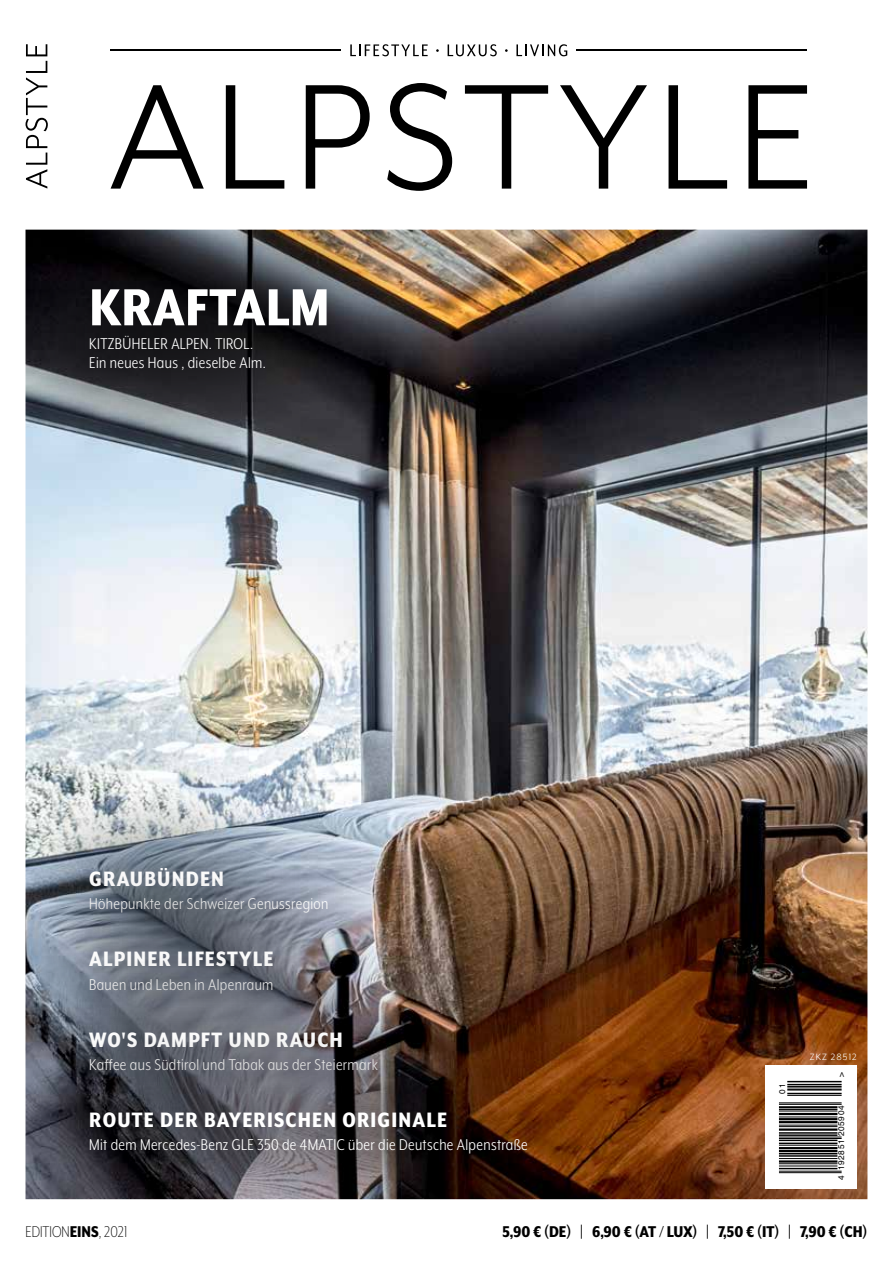
<style>
.page{position:relative;width:893px;height:1263px;background:#fff}
.page>*{position:absolute;margin:0;border:0;box-sizing:border-box;transform-origin:0 0}
.t1{font:800 60px "Mr Eaves XL Mod Nar OT";letter-spacing:.01em;color:#fff}
.t2{font:800 24px "Mr Eaves XL Mod Nar OT";letter-spacing:.05em;color:#fff}
.t3{font:18px/19.5px "Mr Eaves XL Mod Nar OT";letter-spacing:.02em;color:#fff}
.t4{font:800 18px "Mr Eaves XL Mod Nar OT";color:#000}
.t5{font:300 18px "Mr Eaves XL Mod Nar OT";color:#000}
.t6{font:10.5px "Mr Eaves XL San OT";letter-spacing:.1em;color:#fff}
.t7{font:8.4px "Helvetica";letter-spacing:.05em;color:#000}
.s1{font-weight:800}
</style>
<div class="page">
<img style="left:25px;top:44px;width:843px;height:1156px">
<svg style="left:765px;top:1065px;width:92px;height:123px"></svg>
<hr style="left:779px;top:1172px;width:63px;height:1px;background:#000">
<hr style="left:779px;top:1171px;width:63px;height:1px;background:#000">
<hr style="left:779px;top:1168px;width:58px;height:1px;background:#000">
<hr style="left:779px;top:1165px;width:58px;height:1px;background:#000">
<hr style="left:779px;top:1163px;width:58px;height:1px;background:#000">
<hr style="left:779px;top:1160px;width:58px;height:2px;background:#000">
<hr style="left:779px;top:1158px;width:58px;height:1px;background:#000">
<hr style="left:779px;top:1155px;width:58px;height:2px;background:#000">
<hr style="left:779px;top:1153px;width:58px;height:1px;background:#000">
<hr style="left:779px;top:1150px;width:58px;height:2px;background:#000">
<hr style="left:779px;top:1147px;width:58px;height:2px;background:#000">
<hr style="left:779px;top:1145px;width:58px;height:1px;background:#000">
<hr style="left:779px;top:1142px;width:58px;height:2px;background:#000">
<hr style="left:779px;top:1139px;width:58px;height:2px;background:#000">
<hr style="left:779px;top:1138px;width:63px;height:1px;background:#000">
<hr style="left:779px;top:1137px;width:63px;height:1px;background:#000">
<hr style="left:779px;top:1134px;width:58px;height:2px;background:#000">
<hr style="left:779px;top:1132px;width:58px;height:2px;background:#000">
<hr style="left:779px;top:1128px;width:58px;height:3px;background:#000">
<hr style="left:779px;top:1126px;width:58px;height:1px;background:#000">
<hr style="left:779px;top:1125px;width:58px;height:1px;background:#000">
<hr style="left:779px;top:1121px;width:58px;height:2px;background:#000">
<hr style="left:779px;top:1118px;width:58px;height:2px;background:#000">
<hr style="left:779px;top:1116px;width:58px;height:1px;background:#000">
<hr style="left:779px;top:1113px;width:58px;height:2px;background:#000">
<hr style="left:779px;top:1111px;width:58px;height:1px;background:#000">
<hr style="left:779px;top:1109px;width:58px;height:1px;background:#000">
<hr style="left:779px;top:1106px;width:58px;height:2px;background:#000">
<hr style="left:779px;top:1104px;width:63px;height:1px;background:#000">
<hr style="left:779px;top:1102px;width:63px;height:1px;background:#000">
<hr style="left:787px;top:1095px;width:55px;height:1px;background:#000">
<hr style="left:787px;top:1093px;width:55px;height:1px;background:#000">
<hr style="left:787px;top:1089px;width:55px;height:1px;background:#000">
<hr style="left:787px;top:1087px;width:55px;height:1px;background:#000">
<hr style="left:787px;top:1086px;width:55px;height:1px;background:#000">
<hr style="left:787px;top:1084px;width:55px;height:1px;background:#000">
<hr style="left:787px;top:1081px;width:55px;height:1px;background:#000">
<svg style="left:26px;top:44px;width:22px;height:145px"></svg>
<svg style="left:111px;top:85px;width:93px;height:104px"></svg>
<svg style="left:226px;top:85px;width:58px;height:104px"></svg>
<svg style="left:306px;top:85px;width:64px;height:104px"></svg>
<svg style="left:387px;top:83px;width:65px;height:108px"></svg>
<svg style="left:465px;top:85px;width:83px;height:104px"></svg>
<svg style="left:560px;top:85px;width:87px;height:104px"></svg>
<svg style="left:668px;top:85px;width:59px;height:104px"></svg>
<svg style="left:748px;top:85px;width:59px;height:104px"></svg>
<svg style="left:350px;top:44px;width:78px;height:12px"></svg>
<svg style="left:448px;top:44px;width:49px;height:12px"></svg>
<svg style="left:516px;top:44px;width:51px;height:12px"></svg>
<hr style="left:110px;top:50px;width:231px;height:1px;background:#000">
<hr style="left:576px;top:50px;width:231px;height:1px;background:#000">
<h1 class="t1" style="left:89px;top:277px;width:242px">KRAFTALM</h1>
<p class="t3" style="left:89px;top:333px;width:178px">KITZBÜHELER ALPEN. TIROL.<br>Ein neues Haus , dieselbe Alm.</p>
<h2 class="t2" style="left:89px;top:867px;width:136px">GRAUBÜNDEN</h2>
<p class="t3" style="left:89px;top:894px;width:241px">Höhepunkte der Schweizer Genussregion</p>
<h2 class="t2" style="left:89px;top:947px;width:186px">ALPINER LIFESTYLE</h2>
<p class="t3" style="left:89px;top:974px;width:186px">Bauen und Leben in Alpenraum</p>
<h2 class="t2" style="left:89px;top:1027px;width:255px">WO'S DAMPFT UND RAUCH</h2>
<p class="t3" style="left:89px;top:1055px;width:290px">Kaffee aus Südtirol und Tabak aus der Steiermark</p>
<h2 class="t2" style="left:89px;top:1108px;width:359px">ROUTE DER BAYERISCHEN ORIGINALE</h2>
<p class="t3" style="left:89px;top:1135px;width:440px">Mit dem Mercedes-Benz GLE 350 de 4MATIC über die Deutsche Alpenstraße</p>
<p class="t7" style="left:776px;top:1094px;width:13px;rotate:-90deg">01</p>
<p class="t6" style="left:810px;top:1052px;width:49px">ZKZ 28512</p>
<p class="t7" style="left:835px;top:1077px;width:6px;rotate:-90deg">&gt;</p>
<p class="t7" style="left:835px;top:1180px;width:76px;rotate:-90deg">4 192851 205904</p>
<p class="t5" style="left:26px;top:1222px;width:103px">EDITION<span class="s1">EINS</span>, 2021</p>
<p class="t4" style="left:502px;top:1222px;width:367px">5,90 € (DE) | 6,90 € (AT / LUX) | 7,50 € (IT) | 7,90 € (CH)</p>
</div>
